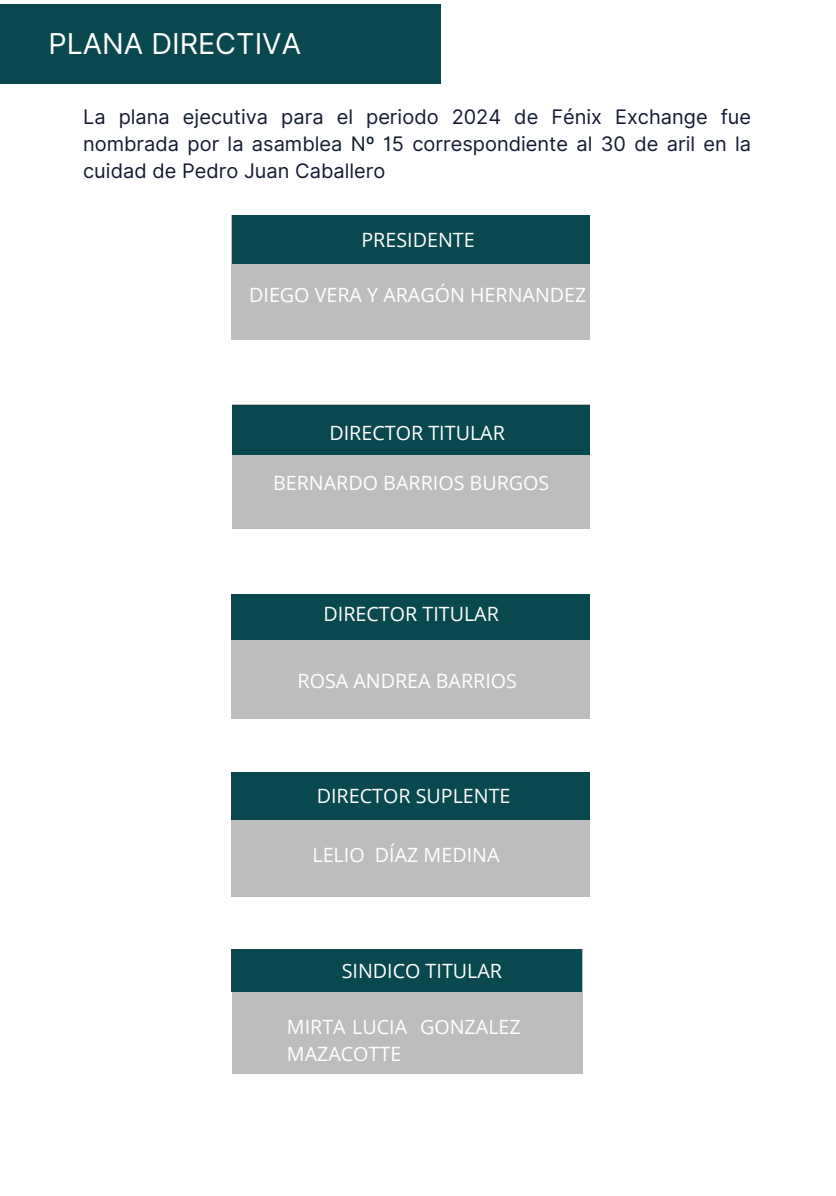
<style>
.page{position:relative;width:836px;height:1196px;background:#fff}
.page>*{position:absolute;margin:0;border:0;box-sizing:border-box;transform-origin:0 0}
.t1{font:28.8px "Inter";color:#fff}
.t2{font:20px/27px "Inter";color:#131b31;text-align:justify}
.t3{font:19.6px/27px "Open Sans";color:#fff}
</style>
<div class="page">
<div style="left:0;top:4px;width:441px;height:80px;background:#09484f"></div>
<div style="left:232px;top:215px;width:358px;height:125px;background:#bdbdbd"></div>
<div style="left:232px;top:404px;width:357px;height:125px;background:#bdbdbd"></div>
<div style="left:232px;top:772px;width:358px;height:125px;background:#bdbdbd"></div>
<div style="left:232px;top:215px;width:357px;height:48px;background:#09484f"></div>
<div style="left:232px;top:404px;width:357px;height:50px;background:#09484f"></div>
<div style="left:232px;top:772px;width:358px;height:48px;background:#09484f"></div>
<div style="left:232px;top:593px;width:358px;height:125px;background:#bdbdbd"></div>
<div style="left:232px;top:593px;width:358px;height:46px;background:#09484f"></div>
<div style="left:232px;top:949px;width:350px;height:125px;background:#bdbdbd"></div>
<div style="left:232px;top:949px;width:350px;height:42px;background:#09484f"></div>
<h1 class="t1" style="left:48px;top:27px;width:254px">PLANA DIRECTIVA</h1>
<h2 class="t2" style="left:83px;top:103px;width:669px">La plana ejecutiva para el periodo 2024 de Fénix Exchange fue nombrada por la asamblea Nº 15 correspondiente al 30 de aril en la cuidad de Pedro Juan Caballero</h2>
<h2 class="t3" style="left:361px;top:226px;width:115px">PRESIDENTE</h2>
<h2 class="t3" style="left:249px;top:280px;width:339px">DIEGO VERA Y ARAGÓN HERNANDEZ</h2>
<p class="t3" style="left:329px;top:419px;width:177px">DIRECTOR TITULAR</p>
<h2 class="t3" style="left:273px;top:469px;width:278px">BERNARDO BARRIOS BURGOS</h2>
<h2 class="t3" style="left:323px;top:600px;width:177px">DIRECTOR TITULAR</h2>
<h2 class="t3" style="left:297px;top:667px;width:221px">ROSA ANDREA BARRIOS</h2>
<h2 class="t3" style="left:317px;top:781px;width:195px">DIRECTOR SUPLENTE</h2>
<h2 class="t3" style="left:312px;top:841px;width:188px">LELIO DÍAZ MEDINA</h2>
<h2 class="t3" style="left:342px;top:957px;width:162px">SINDICO TITULAR</h2>
<h2 class="t3" style="left:287px;top:1012px;width:235px">MIRTA LUCIA GONZALEZ<br>MAZACOTTE</h2>
</div>
